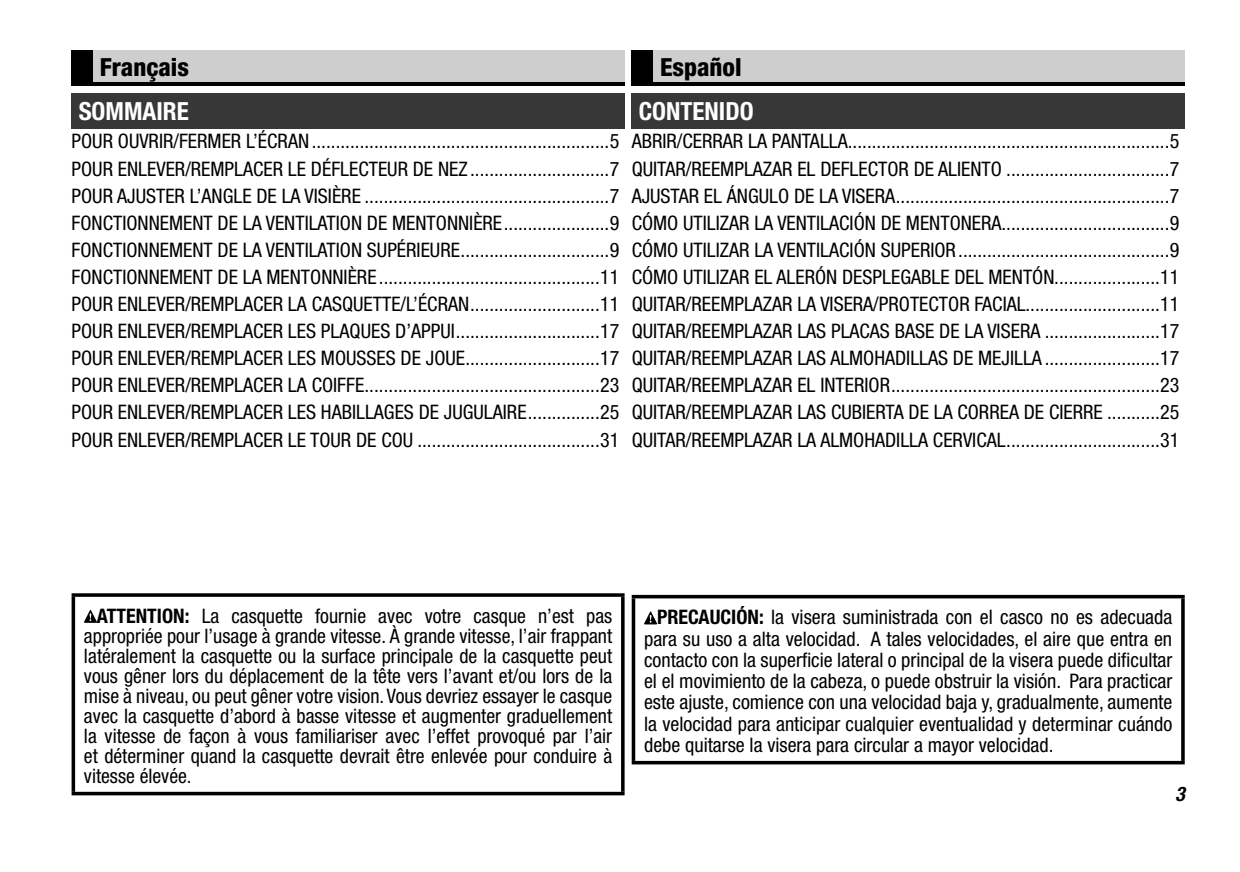
<style>
.page{position:relative;width:1240px;height:872px;background:#fff}
.page>*{position:absolute;margin:0;border:0;box-sizing:border-box;transform-origin:0 0}
.t1{font:700 condensed 25px "Helvetica Neue";color:#fff}
.t2{font:800 condensed 25px "Helvetica Neue";color:#000}
.t3{font:condensed 20px/27px "Helvetica Neue";color:#000;text-align:justify}
.t4{font:italic 700 condensed 20px "Helvetica Neue";color:#000}
.s1{font-weight:700}
</style>
<div class="page">
<div style="left:72px;top:50px;width:552px;height:36px;background:#000"></div>
<div style="left:631px;top:50px;width:553px;height:36px;background:#000"></div>
<div style="left:93px;top:50px;width:531px;height:32px;background:#cecece"></div>
<div style="left:653px;top:50px;width:531px;height:32px;background:#cecece"></div>
<div style="left:72px;top:93px;width:552px;height:35px;background:#373737"></div>
<hr style="left:72px;top:593px;width:552px;height:3px;background:#000">
<hr style="left:72px;top:596px;width:3px;height:195px;background:#000">
<hr style="left:621px;top:596px;width:3px;height:195px;background:#000">
<svg style="left:72px;top:791px;width:552px;height:4px;background:#333"></svg>
<svg style="left:84px;top:610px;width:13px;height:12px"></svg>
<div style="left:631px;top:93px;width:553px;height:35px;background:#373737"></div>
<hr style="left:631px;top:595px;width:553px;height:3px;background:#000">
<svg style="left:631px;top:598px;width:4px;height:162px"></svg>
<hr style="left:1181px;top:598px;width:3px;height:162px;background:#000">
<svg style="left:631px;top:760px;width:553px;height:4px;background:#383838"></svg>
<svg style="left:644px;top:611px;width:13px;height:13px"></svg>
<p class="t2" style="left:100px;top:52px;width:91px">Français</p>
<p class="t2" style="left:660px;top:52px;width:83px">Español</p>
<p class="t1" style="left:79px;top:96px;width:112px">SOMMAIRE</p>
<p class="t3" style="left:72px;top:128px;width:549px">POUR OUVRIR/FERMER L’ÉCRAN..............................................................5<br>POUR ENLEVER/REMPLACER LE DÉFLECTEUR DE NEZ .............................7<br>POUR AJUSTER L’ANGLE DE LA VISIÈRE ...................................................7<br>FONCTIONNEMENT DE LA VENTILATION DE MENTONNIÈRE......................9<br>FONCTIONNEMENT DE LA VENTILATION SUPÉRIEURE...............................9<br>FONCTIONNEMENT DE LA MENTONNIÈRE..............................................11<br>POUR ENLEVER/REMPLACER LA CASQUETTE/L’ÉCRAN...........................11<br>POUR ENLEVER/REMPLACER LES PLAQUES D’APPUI..............................17<br>POUR ENLEVER/REMPLACER LES MOUSSES DE JOUE............................17<br>POUR ENLEVER/REMPLACER LA COIFFE.................................................23<br>POUR ENLEVER/REMPLACER LES HABILLAGES DE JUGULAIRE...............25<br>POUR ENLEVER/REMPLACER LE TOUR DE COU ......................................31</p>
<p class="t1" style="left:638px;top:96px;width:116px">CONTENIDO</p>
<p class="t3" style="left:631px;top:128px;width:549px">ABRIR/CERRAR LA PANTALLA...................................................................5<br>QUITAR/REEMPLAZAR EL DEFLECTOR DE ALIENTO ..................................7<br>AJUSTAR EL ÁNGULO DE LA VISERA.........................................................7<br>CÓMO UTILIZAR LA VENTILACIÓN DE MENTONERA...................................9<br>CÓMO UTILIZAR LA VENTILACIÓN SUPERIOR............................................9<br>CÓMO UTILIZAR EL ALERÓN DESPLEGABLE DEL MENTÓN......................11<br>QUITAR/REEMPLAZAR LA VISERA/PROTECTOR FACIAL............................11<br>QUITAR/REEMPLAZAR LAS PLACAS BASE DE LA VISERA ........................17<br>QUITAR/REEMPLAZAR LAS ALMOHADILLAS DE MEJILLA ........................17<br>QUITAR/REEMPLAZAR EL INTERIOR........................................................23<br>QUITAR/REEMPLAZAR LAS CUBIERTA DE LA CORREA DE CIERRE ...........25<br>QUITAR/REEMPLAZAR LA ALMOHADILLA CERVICAL................................31</p>
<p class="t3" style="left:84px;top:605px;width:530px;line-height:20px;text-indent:13px"><span class="s1">ATTENTION:</span> La casquette fournie avec votre casque n’est pas appropriée pour l’usage à grande vitesse. À grande vitesse, l’air frappant latéralement la casquette ou la surface principale de la casquette peut vous gêner lors du déplacement de la tête vers l’avant et/ou lors de la mise à niveau, ou peut gêner votre vision. Vous devriez essayer le casque avec la casquette d’abord à basse vitesse et augmenter graduellement la vitesse de façon à vous familiariser avec l’effet provoqué par l’air et déterminer quand la casquette devrait être enlevée pour conduire à vitesse élevée.</p>
<p class="t3" style="left:644px;top:606px;width:530px;line-height:21.2px;text-indent:13px"><span class="s1">PRECAUCIÓN:</span> la visera suministrada con el casco no es adecuada para su uso a alta velocidad. A tales velocidades, el aire que entra en contacto con la superficie lateral o principal de la visera puede dificultar el el movimiento de la cabeza, o puede obstruir la visión. Para practicar este ajuste, comience con una velocidad baja y, gradualmente, aumente la velocidad para anticipar cualquier eventualidad y determinar cuándo debe quitarse la visera para circular a mayor velocidad.</p>
<p class="t4" style="left:1175px;top:781px;width:11px">3</p>
</div>
